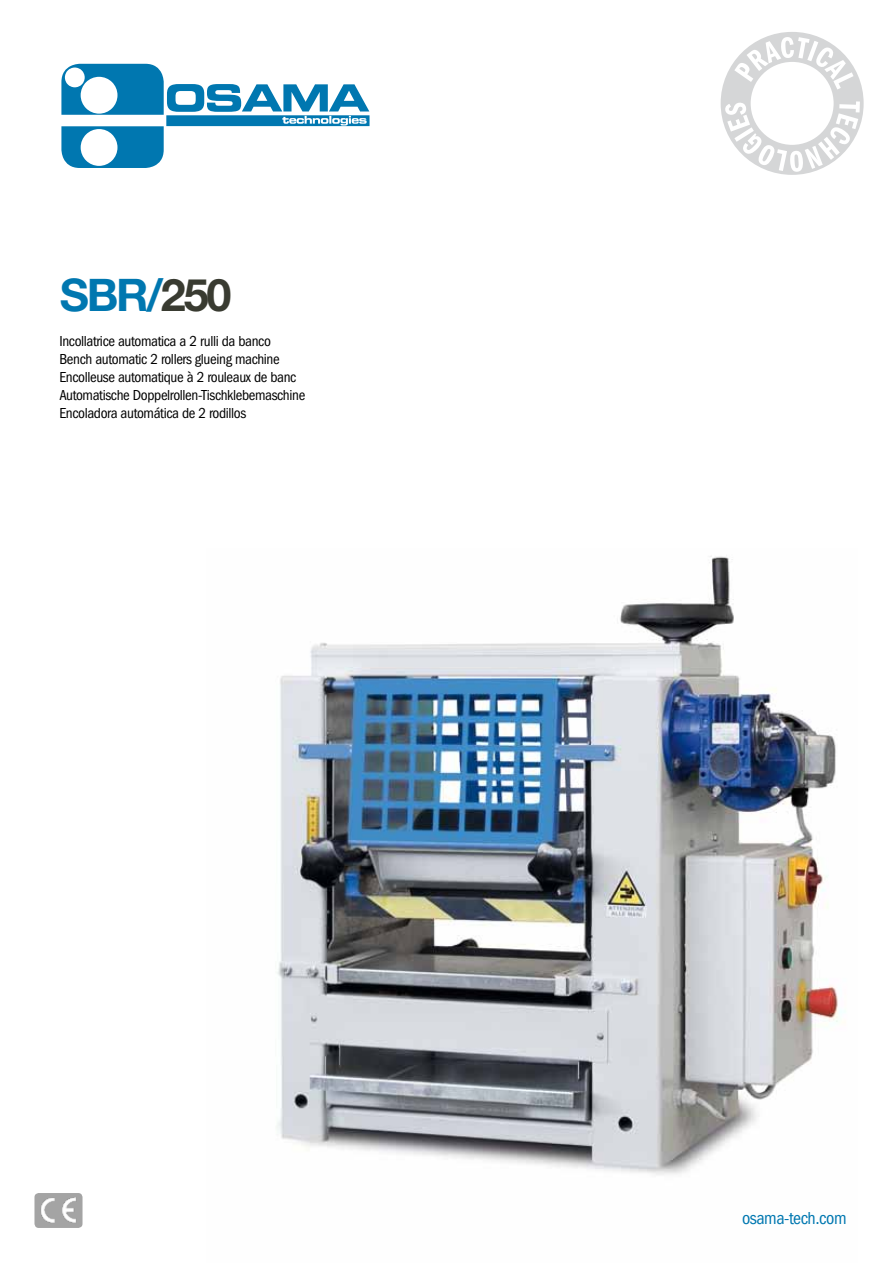
<style>
.page{position:relative;width:893px;height:1263px;background:#fff}
.page>*{position:absolute;margin:0;border:0;box-sizing:border-box;transform-origin:0 0}
.t1{font:700 45px "Helvetica Neue";letter-spacing:-.05em;color:#0077b0}
.t2{font:condensed 18px "Franklin Gothic";letter-spacing:-.025em;color:#0077b0}
.t3{font:condensed 15px/18px "Franklin Gothic";letter-spacing:-.025em;color:#000}
.s1{color:#393b31}
</style>
<div class="page">
<div style="left:721px;top:32px;width:143px;height:143px;border:30px solid #d5d6d7;border-radius:50%"></div>
<svg style="left:725px;top:37px;width:135px;height:135px"></svg>
<img style="left:277px;top:556px;width:568px;height:619px">
<div style="left:34px;top:1193px;width:49px;height:35px;background:#a4a4a4;border-radius:4px"></div>
<img style="left:37px;top:1193px;width:43px;height:30px">
<svg style="left:61px;top:64px;width:309px;height:104px"></svg>
<h1 class="t1" style="left:60px;top:267px;width:173px">sBR/<span class="s1">250</span></h1>
<p class="t3" style="left:59px;top:332px;width:247px">Incollatrice automatica a 2 rulli da banco Bench automatic 2 rollers glueing machine Encolleuse automatique à 2 rouleaux de banc Automatische Doppelrollen-Tischklebemaschine Encoladora automática de 2 rodillos</p>
<p class="t2" style="left:742px;top:1208px;width:106px">osama-tech.com</p>
</div>
